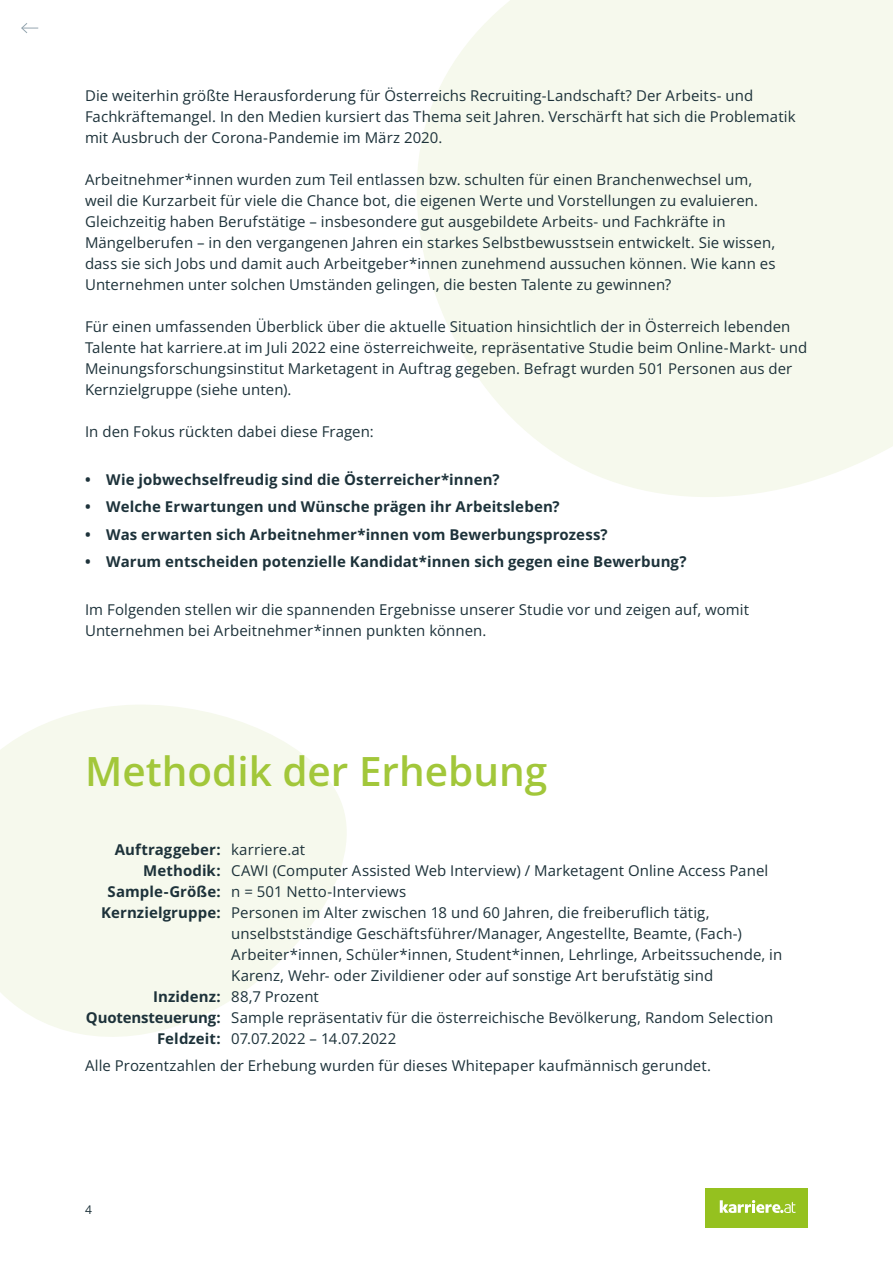
<style>
.page{position:relative;width:893px;height:1263px;background:#fff}
.page>*{position:absolute;margin:0;border:0;box-sizing:border-box;transform-origin:0 0}
.t1{font:600 40.5px "Open Sans";color:#a2c73a}
.t2{font:15px/21px "Open Sans";letter-spacing:.005em;color:#1d323a}
.t3{font:700 15px/21px "Open Sans";letter-spacing:.005em;color:#1d323a;text-align:right}
.t4{font:12px "Open Sans";color:#1d323a}
</style>
<div class="page">
<svg style="left:0;top:705px;width:347px;height:332px;fill:#f6f9ed"></svg>
<svg style="left:417px;top:0;width:476px;height:497px;background:#f7f9ef"></svg>
<div style="left:706px;top:1188px;width:102px;height:39px;background:#95c11f"></div>
<svg style="left:720px;top:1200px;width:75px;height:13px"></svg>
<svg style="left:21px;top:23px;width:17px;height:10px"></svg>
<p class="t2" style="left:85px;top:85px;width:712px">Die weiterhin größte Herausforderung für Österreichs Recruiting-Landschaft? Der Arbeits- und<br>Fachkräftemangel. In den Medien kursiert das Thema seit Jahren. Verschärft hat sich die Problematik mit Ausbruch der Corona-Pandemie im März 2020.</p>
<p class="t2" style="left:85px;top:169px;width:692px">Arbeitnehmer*innen wurden zum Teil entlassen bzw. schulten für einen Branchenwechsel um, weil die Kurzarbeit für viele die Chance bot, die eigenen Werte und Vorstellungen zu evaluieren.<br>Gleichzeitig haben Berufstätige – insbesondere gut ausgebildete Arbeits- und Fachkräfte in Mängelberufen – in den vergangenen Jahren ein starkes Selbstbewusstsein entwickelt. Sie wissen, dass sie sich Jobs und damit auch Arbeitgeber*innen zunehmend aussuchen können. Wie kann es Unternehmen unter solchen Umständen gelingen, die besten Talente zu gewinnen?</p>
<p class="t2" style="left:85px;top:316px;width:724px">Für einen umfassenden Überblick über die aktuelle Situation hinsichtlich der in Österreich lebenden Talente hat karriere.at im Juli 2022 eine österreichweite, repräsentative Studie beim Online-Markt- und Meinungsforschungsinstitut Marketagent in Auftrag gegeben. Befragt wurden 501 Personen aus der Kernzielgruppe (siehe unten).</p>
<p class="t2" style="left:85px;top:421px;width:290px">In den Fokus rückten dabei diese Fragen:</p>
<p class="t3" style="left:85px;top:469px;width:416px">• Wie jobwechselfreudig sind die Österreicher*innen?</p>
<p class="t3" style="left:85px;top:496px;width:476px">• Welche Erwartungen und Wünsche prägen ihr Arbeitsleben?</p>
<p class="t3" style="left:85px;top:523px;width:524px">• Was erwarten sich Arbeitnehmer*innen vom Bewerbungsprozess?</p>
<p class="t3" style="left:85px;top:551px;width:603px">• Warum entscheiden potenzielle Kandidat*innen sich gegen eine Bewerbung?</p>
<p class="t2" style="left:85px;top:599px;width:666px">Im Folgenden stellen wir die spannenden Ergebnisse unserer Studie vor und zeigen auf, womit<br>Unternehmen bei Arbeitnehmer*innen punkten können.</p>
<h1 class="t1" style="left:85px;top:743px;width:464px">Methodik der Erhebung</h1>
<p class="t3" style="left:101px;top:839px;width:121px">Auftraggeber:<br>Methodik:<br>Sample-Größe:<br>Kernzielgruppe:</p>
<p class="t3" style="left:86px;top:986px;width:136px">Inzidenz:<br>Quotensteuerung:<br>Feldzeit:</p>
<p class="t2" style="left:231px;top:839px;width:553px">karriere.at<br>CAWI (Computer Assisted Web Interview) / Marketagent Online Access Panel<br>n = 501 Netto-Interviews<br>Personen im Alter zwischen 18 und 60 Jahren, die freiberuflich tätig, unselbstständige Geschäftsführer/Manager, Angestellte, Beamte, (Fach-)<br>Arbeiter*innen, Schüler*innen, Student*innen, Lehrlinge, Arbeitssuchende, in Karenz, Wehr- oder Zivildiener oder auf sonstige Art berufstätig sind<br>88,7 Prozent<br>Sample repräsentativ für die österreichische Bevölkerung, Random Selection 07.07.2022 – 14.07.2022</p>
<p class="t2" style="left:85px;top:1054px;width:628px">Alle Prozentzahlen der Erhebung wurden für dieses Whitepaper kaufmännisch gerundet.</p>
<p class="t4" style="left:85px;top:1201px;width:8px">4</p>
</div>
